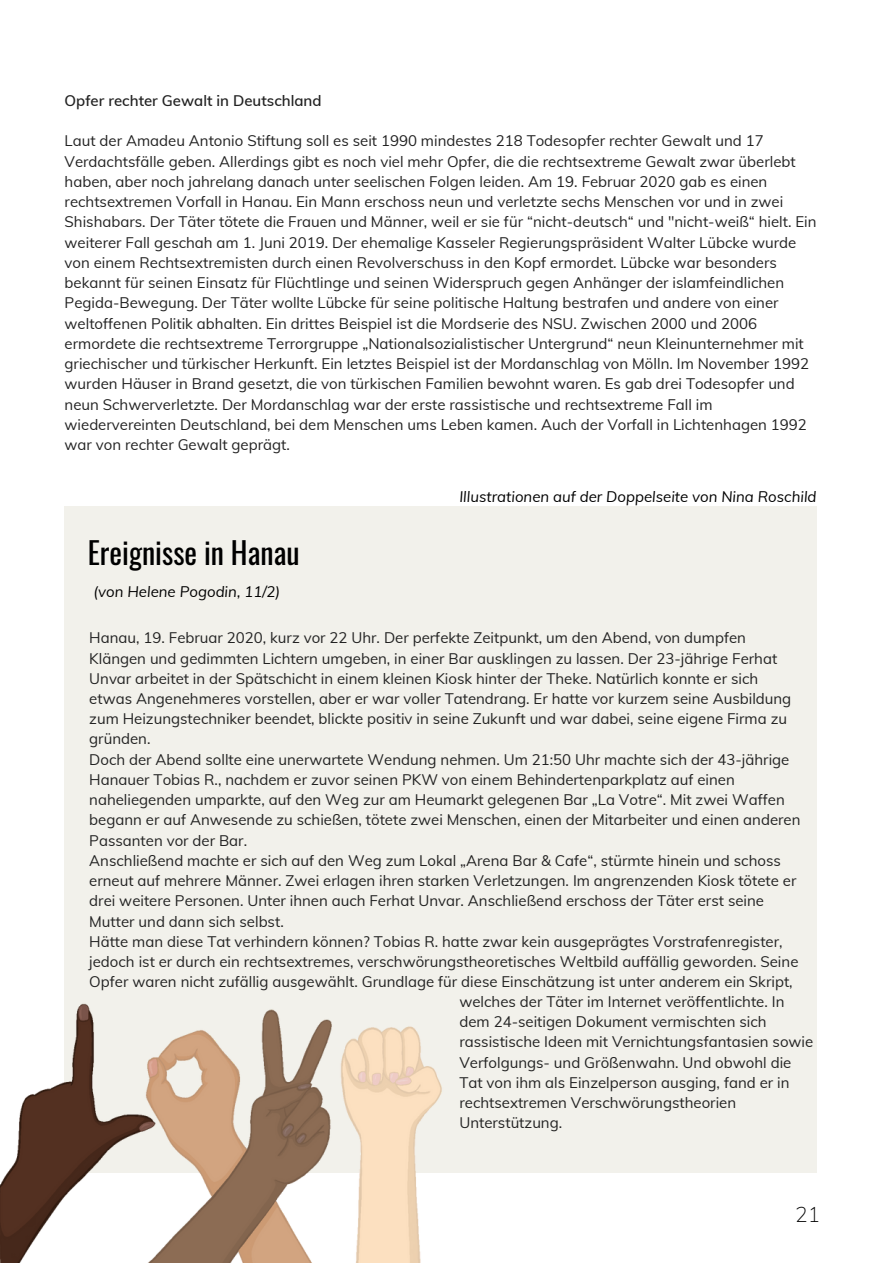
<style>
.page{position:relative;width:893px;height:1264px;background:#fff}
.page>*{position:absolute;margin:0;border:0;box-sizing:border-box;transform-origin:0 0}
.t1{font:30px "Oswald";color:#000}
.t2{font:200 21px "Muli";color:#000}
.t3{font:15px/20.2px "Muli";color:#222}
.t4{font:italic 15px "Muli";color:#000}
.t5{font:600 15px "Muli";color:#222}
</style>
<div class="page">
<div style="left:65px;top:506px;width:751px;height:666px;background:#f2f1eb"></div>
<img style="left:0;top:616px;width:528px;height:646px">
<p class="t5" style="left:65px;top:91px;width:258px">Opfer rechter Gewalt in Deutschland</p>
<p class="t3" style="left:65px;top:131px;width:753px">Laut der Amadeu Antonio Stiftung soll es seit 1990 mindestes 218 Todesopfer rechter Gewalt und 17<br>Verdachtsfälle geben. Allerdings gibt es noch viel mehr Opfer, die die rechtsextreme Gewalt zwar überlebt haben, aber noch jahrelang danach unter seelischen Folgen leiden. Am 19. Februar 2020 gab es einen rechtsextremen Vorfall in Hanau. Ein Mann erschoss neun und verletzte sechs Menschen vor und in zwei Shishabars. Der Täter tötete die Frauen und Männer, weil er sie für “nicht-deutsch“ und "nicht-weiß“ hielt. Ein weiterer Fall geschah am 1. Juni 2019. Der ehemalige Kasseler Regierungspräsident Walter Lübcke wurde von einem Rechtsextremisten durch einen Revolverschuss in den Kopf ermordet. Lübcke war besonders bekannt für seinen Einsatz für Flüchtlinge und seinen Widerspruch gegen Anhänger der islamfeindlichen Pegida-Bewegung. Der Täter wollte Lübcke für seine politische Haltung bestrafen und andere von einer weltoffenen Politik abhalten. Ein drittes Beispiel ist die Mordserie des NSU. Zwischen 2000 und 2006 ermordete die rechtsextreme Terrorgruppe „Nationalsozialistischer Untergrund“ neun Kleinunternehmer mit griechischer und türkischer Herkunft. Ein letztes Beispiel ist der Mordanschlag von Mölln. Im November 1992 wurden Häuser in Brand gesetzt, die von türkischen Familien bewohnt waren. Es gab drei Todesopfer und neun Schwerverletzte. Der Mordanschlag war der erste rassistische und rechtsextreme Fall im wiedervereinten Deutschland, bei dem Menschen ums Leben kamen. Auch der Vorfall in Lichtenhagen 1992 war von rechter Gewalt geprägt.</p>
<p class="t4" style="left:459px;top:487px;width:358px">Illustrationen auf der Doppelseite von Nina Roschild</p>
<p class="t1" style="left:88px;top:529px;width:213px">Ereignisse in Hanau</p>
<p class="t4" style="left:93px;top:582px;width:188px">(von Helene Pogodin, 11/2)</p>
<p class="t3" style="left:89px;top:627px;width:703px">Hanau, 19. Februar 2020, kurz vor 22 Uhr. Der perfekte Zeitpunkt, um den Abend, von dumpfen Klängen und gedimmten Lichtern umgeben, in einer Bar ausklingen zu lassen. Der 23-jährige Ferhat Unvar arbeitet in der Spätschicht in einem kleinen Kiosk hinter der Theke. Natürlich konnte er sich etwas Angenehmeres vorstellen, aber er war voller Tatendrang. Er hatte vor kurzem seine Ausbildung zum Heizungstechniker beendet, blickte positiv in seine Zukunft und war dabei, seine eigene Firma zu gründen.</p>
<p class="t3" style="left:89px;top:749px;width:712px">Doch der Abend sollte eine unerwartete Wendung nehmen. Um 21:50 Uhr machte sich der 43-jährige Hanauer Tobias R., nachdem er zuvor seinen PKW von einem Behindertenparkplatz auf einen naheliegenden umparkte, auf den Weg zur am Heumarkt gelegenen Bar „La Votre“. Mit zwei Waffen begann er auf Anwesende zu schießen, tötete zwei Menschen, einen der Mitarbeiter und einen anderen Passanten vor der Bar.</p>
<p class="t3" style="left:89px;top:850px;width:708px">Anschließend machte er sich auf den Weg zum Lokal „Arena Bar &amp; Cafe“, stürmte hinein und schoss erneut auf mehrere Männer. Zwei erlagen ihren starken Verletzungen. Im angrenzenden Kiosk tötete er drei weitere Personen. Unter ihnen auch Ferhat Unvar. Anschließend erschoss der Täter erst seine Mutter und dann sich selbst.</p>
<p class="t3" style="left:89px;top:931px;width:710px">Hätte man diese Tat verhindern können? Tobias R. hatte zwar kein ausgeprägtes Vorstrafenregister, jedoch ist er durch ein rechtsextremes, verschwörungstheoretisches Weltbild auffällig geworden. Seine<br>Opfer waren nicht zufällig ausgewählt. Grundlage für diese Einschätzung ist unter anderem ein Skript,</p>
<p class="t3" style="left:459px;top:991px;width:355px">welches der Täter im Internet veröffentlichte. In dem 24-seitigen Dokument vermischten sich rassistische Ideen mit Vernichtungsfantasien sowie Verfolgungs- und Größenwahn. Und obwohl die Tat von ihm als Einzelperson ausging, fand er in rechtsextremen Verschwörungstheorien Unterstützung.</p>
<p class="t2" style="left:795px;top:1200px;width:27px">21</p>
</div>
